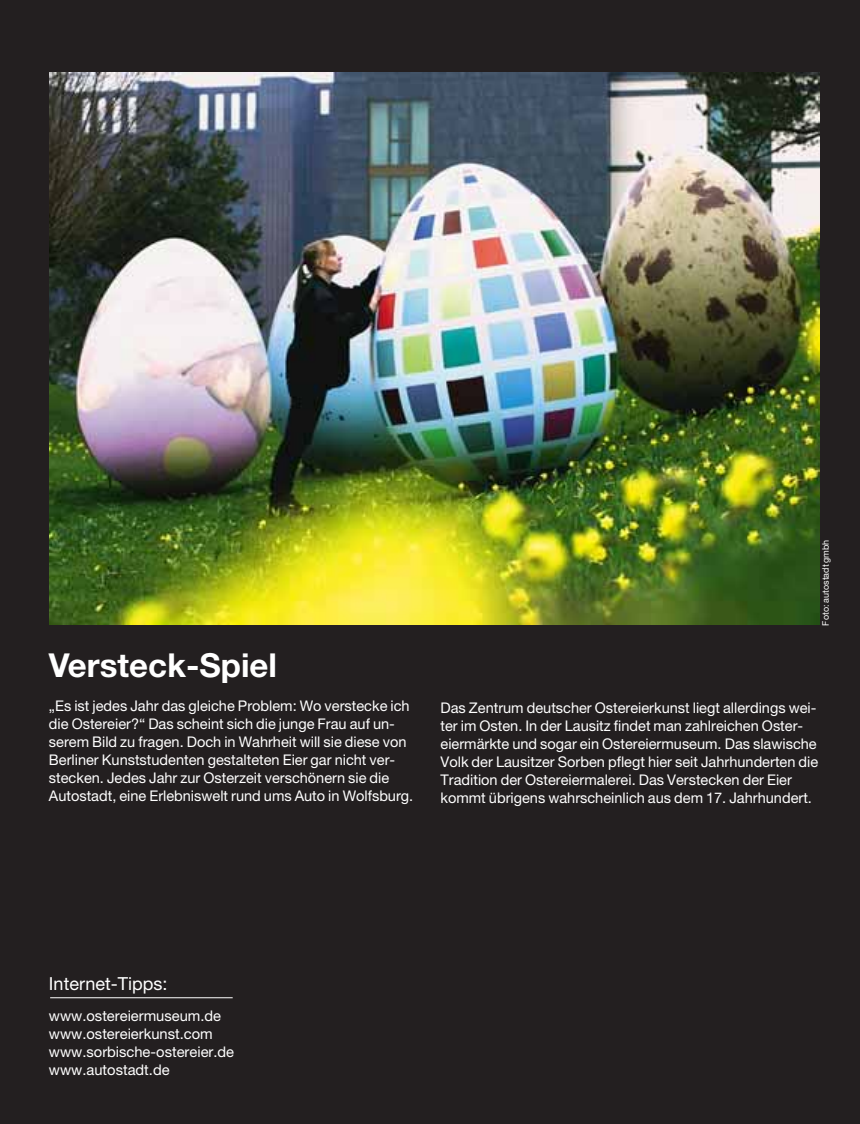
<style>
.page{position:relative;width:860px;height:1124px;background:#fff}
.page>*{position:absolute;margin:0;border:0;box-sizing:border-box;transform-origin:0 0}
.t1{font:700 33px "Helvetica Neue";color:#fff}
.t2{font:18px "Helvetica Neue";color:#fff}
.t3{font:14.7px/18px "Helvetica Neue";color:#fff}
.t4{font:9px "Helvetica Neue";color:#fff}
</style>
<div class="page">
<img style="left:0;top:0;width:859px;height:1123px">
<h1 class="t1" style="left:49px;top:653px;width:229px">Versteck-Spiel</h1>
<p class="t4" style="left:822px;top:625px;width:87px;rotate:-90deg">Foto: autostadt gmbh</p>
<p class="t3" style="left:49px;top:698px;width:366px">„Es ist jedes Jahr das gleiche Problem: Wo verstecke ich die Ostereier?“ Das scheint sich die junge Frau auf un&shy;serem Bild zu fragen. Doch in Wahrheit will sie diese von Berliner Kunststudenten gestalteten Eier gar nicht ver&shy;stecken. Jedes Jahr zur Osterzeit verschönern sie die Autostadt, eine Erlebniswelt rund ums Auto in Wolfsburg.</p>
<p class="t3" style="left:440px;top:699px;width:379px">Das Zentrum deutscher Ostereierkunst liegt allerdings wei&shy;ter im Osten. In der Lausitz findet man zahlreichen Oster&shy;eiermärkte und sogar ein Ostereiermuseum. Das slawische Volk der Lausitzer Sorben pflegt hier seit Jahrhunderten die Tradition der Ostereiermalerei. Das Verstecken der Eier kommt übrigens wahrscheinlich aus dem 17. Jahrhundert.</p>
<p class="t2" style="left:49px;top:977px;width:120px">Internet-Tipps:</p>
<p class="t3" style="left:49px;top:1008px;width:187px">www.ostereiermuseum.de www.ostereierkunst.com www.sorbische-ostereier.de www.autostadt.de</p>
</div>
